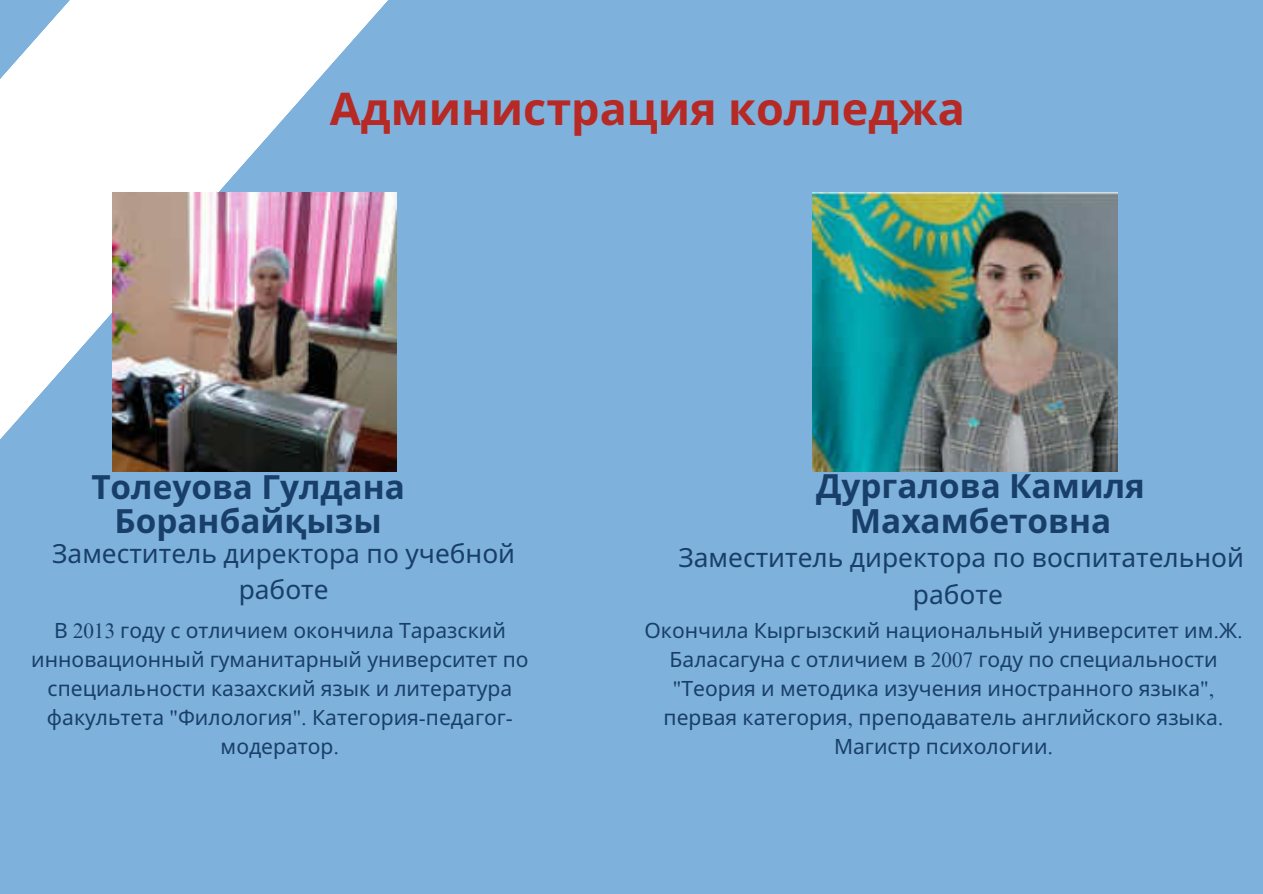
<style>
.page{position:relative;width:1263px;height:894px;background:#fff}
.page>*{position:absolute;margin:0;border:0;box-sizing:border-box;transform-origin:0 0}
.t1{font:700 45px "Noto Sans";color:#b62925}
.t2{font:700 33.3px/35.5px "Noto Sans";color:#183f69;text-align:center}
.t3{font:26.25px/36.2px "Noto Sans";color:#183f69;text-align:center}
.t4{font:21px/29px "Noto Sans";color:#183f69;text-align:center}
.s1{font-family:"Times NRMT Pro"}
</style>
<div class="page">
<div style="left:0;top:0;width:1263px;height:893px;background:#7eb1db"></div>
<svg style="left:0;top:0;width:397px;height:472px;fill:#fff"></svg>
<img style="left:813px;top:192px;width:304px;height:279px">
<img style="left:112px;top:192px;width:285px;height:279px">
<h1 class="t1" style="left:330px;top:77px;width:636px">Администрация колледжа</h1>
<h2 class="t2" style="left:91px;top:470px;width:315px;line-height:34.2px">Толеуова Гулдана<br>Боранбайқызы</h2>
<p class="t3" style="left:52px;top:535px;width:464px">Заместитель директора по учебной работе</p>
<p class="t4" style="left:31px;top:616px;width:499px">В <span class="s1">2013</span> году с отличием окончила Таразский инновационный гуманитарный университет по специальности казахский язык и литература факультета <span class="s1">"</span>Филология<span class="s1">".</span> Категория<span class="s1">-</span>педагог&shy;модератор<span class="s1">.</span></p>
<h2 class="t2" style="left:816px;top:468px;width:330px">Дургалова Камиля<br>Махамбетовна</h2>
<p class="t3" style="left:678px;top:540px;width:567px;line-height:36.8px">Заместитель директора по воспитательной работе</p>
<p class="t4" style="left:644px;top:616px;width:600px">Окончила Кыргызский национальный университет им<span class="s1">.</span>Ж<span class="s1">.<br></span>Баласагуна с отличием в <span class="s1">2007</span> году по специальности <span class="s1">"</span>Теория и методика изучения иностранного языка<span class="s1">", </span>первая категория<span class="s1">,</span> преподаватель английского языка<span class="s1">.<br></span>Магистр психологии<span class="s1">.</span></p>
</div>
